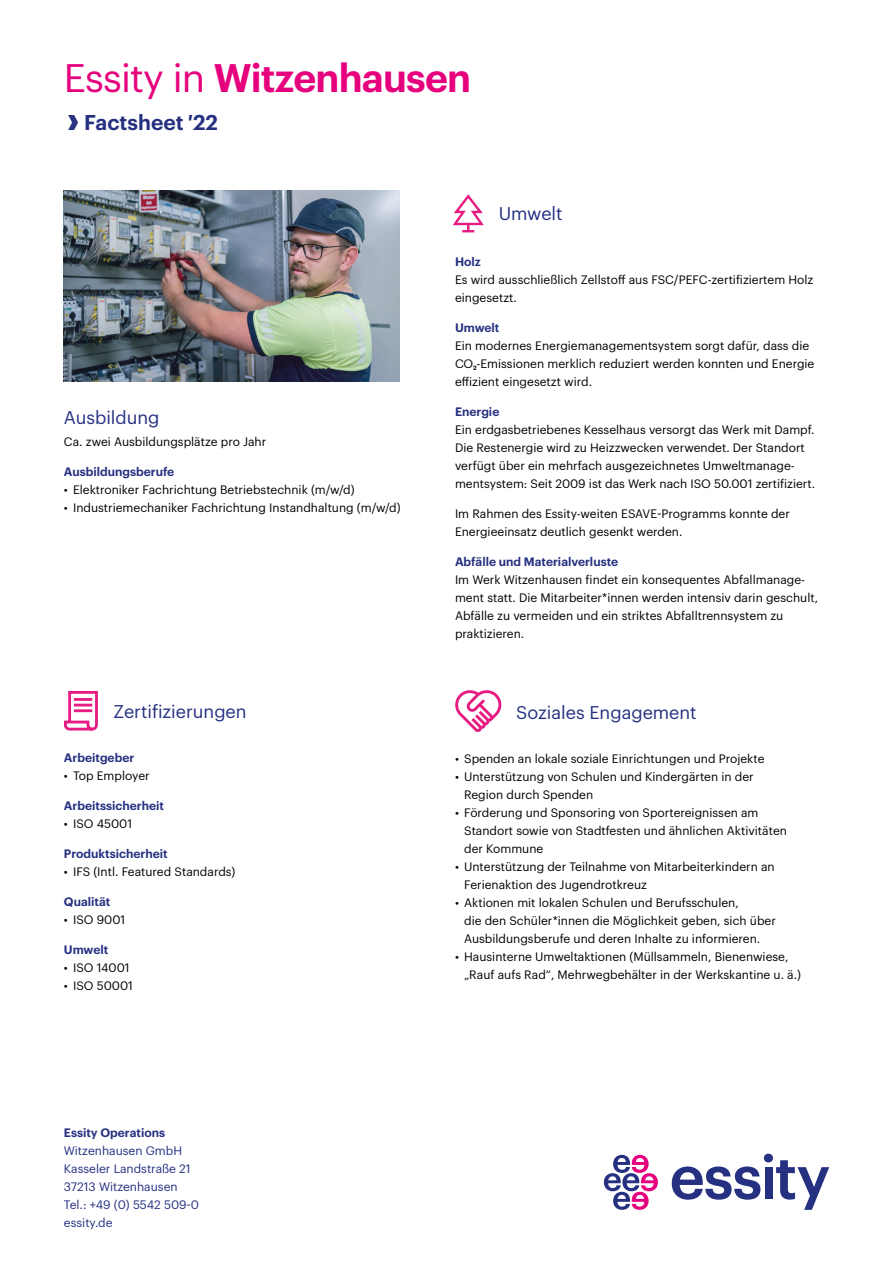
<style>
.page{position:relative;width:893px;height:1263px;background:#fff}
.page>*{position:absolute;margin:0;border:0;box-sizing:border-box;transform-origin:0 0}
.t1{font:600 39px "Graphik";letter-spacing:-.02em;color:#e6007d}
.t2{font:600 21px "Graphik";color:#253081}
.Titel{font:18px "Graphik";color:#253081}
.fliess{font:12px/18px "Graphik";color:#000}
.Blau{font:600 12px "Graphik";color:#253081}
.fliess-2{font:12px "Graphik";color:#253081}
.fliess-3{font:600 12px/18px "Graphik";color:#253081}
.s1{font-weight:400}
</style>
<div class="page">
<img style="left:68px;top:115px;width:10px;height:15px">
<img style="left:64px;top:190px;width:336px;height:192px">
<div style="left:765px;top:1167px;width:7px;height:32px;background:#253081"></div>
<div style="left:764px;top:1153px;width:9px;height:9px;background:#253081;border-radius:50%"></div>
<svg style="left:776px;top:1160px;width:53px;height:50px"></svg>
<svg style="left:672px;top:1166px;width:88px;height:34px"></svg>
<svg style="left:604px;top:1155px;width:54px;height:55px"></svg>
<svg style="left:455px;top:690px;width:47px;height:42px"></svg>
<svg style="left:64px;top:691px;width:34px;height:40px"></svg>
<svg style="left:454px;top:194px;width:30px;height:38px"></svg>
<p class="t1" style="left:64px;top:48px;width:409px"><span class="s1">Essity in</span> Witzenhausen</p>
<p class="t2" style="left:84px;top:106px;width:135px">Factsheet ′22</p>
<p class="Titel" style="left:499px;top:200px;width:65px">Umwelt</p>
<p class="Titel" style="left:64px;top:404px;width:97px">Ausbildung</p>
<p class="fliess" style="left:64px;top:432px;width:204px">Ca. zwei Ausbildungsplätze pro Jahr</p>
<p class="Blau" style="left:64px;top:463px;width:112px">Ausbildungsberufe</p>
<p class="fliess" style="left:64px;top:480px;width:292px">• Elektroniker Fachrichtung Betriebstechnik (m/w/d)</p>
<p class="fliess" style="left:64px;top:498px;width:338px">• Industriemechaniker Fachrichtung Instandhaltung (m/w/d)</p>
<p class="Titel" style="left:114px;top:698px;width:135px">Zertifizierungen</p>
<p class="Blau" style="left:64px;top:749px;width:72px">Arbeitgeber</p>
<p class="fliess" style="left:64px;top:766px;width:87px">• Top Employer</p>
<p class="Blau" style="left:64px;top:797px;width:102px">Arbeitssicherheit</p>
<p class="fliess" style="left:64px;top:814px;width:70px">• ISO 45001</p>
<p class="Blau" style="left:64px;top:845px;width:105px">Produktsicherheit</p>
<p class="fliess" style="left:64px;top:862px;width:173px">• IFS (Intl. Featured Standards)</p>
<p class="Blau" style="left:64px;top:893px;width:48px">Qualität</p>
<p class="fliess" style="left:64px;top:910px;width:63px">• ISO 9001</p>
<p class="Blau" style="left:64px;top:941px;width:46px">Umwelt</p>
<p class="fliess" style="left:64px;top:958px;width:67px">• ISO 14001</p>
<p class="fliess" style="left:64px;top:976px;width:71px">• ISO 50001</p>
<p class="fliess-3" style="left:64px;top:1123px;width:120px">Essity Operations<br><span class="s1">Witzenhausen GmbH</span></p>
<p class="fliess-2" style="left:64px;top:1160px;width:128px">Kasseler Landstraße 21</p>
<p class="fliess-2" style="left:64px;top:1178px;width:115px">37213 Witzenhausen</p>
<p class="fliess-2" style="left:64px;top:1196px;width:137px">Tel.: +49 (0) 5542 509-0</p>
<p class="fliess-2" style="left:64px;top:1214px;width:50px">essity.de</p>
<p class="Blau" style="left:455px;top:252px;width:27px">Holz</p>
<p class="fliess" style="left:455px;top:270px;width:360px">Es wird ausschließlich Zellstoff aus FSC/PEFC-zertifiziertem Holz eingesetzt.</p>
<p class="fliess-3" style="left:455px;top:318px;width:46px">Umwelt</p>
<p class="fliess" style="left:455px;top:336px;width:361px">Ein modernes Energiemanagementsystem sorgt dafür, dass die<br>CO<sub>2</sub>-Emissionen merklich reduziert werden konnten und Energie effizient eingesetzt wird.</p>
<p class="Blau" style="left:455px;top:402px;width:46px">Energie</p>
<p class="fliess" style="left:455px;top:420px;width:362px">Ein erdgasbetriebenes Kesselhaus versorgt das Werk mit Dampf.<br>Die Restenergie wird zu Heizzwecken verwendet. Der Standort verfügt über ein mehrfach ausgezeichnetes Umweltmanage&shy;mentsystem: Seit 2009 ist das Werk nach ISO 50.001 zertifiziert.</p>
<p class="fliess" style="left:455px;top:504px;width:336px">Im Rahmen des Essity-weiten ESAVE-Programms konnte der<br>Energieeinsatz deutlich gesenkt werden.</p>
<p class="Blau" style="left:455px;top:552px;width:165px">Abfälle und Materialverluste</p>
<p class="fliess" style="left:455px;top:570px;width:365px">Im Werk Witzenhausen findet ein konsequentes Abfallmanage&shy;ment statt. Die Mitarbeiter*innen werden intensiv darin geschult, Abfälle zu vermeiden und ein striktes Abfalltrennsystem zu praktizieren.</p>
<p class="Titel" style="left:516px;top:699px;width:182px">Soziales Engagement</p>
<p class="fliess" style="left:455px;top:748px;width:311px">• Spenden an lokale soziale Einrichtungen und Projekte</p>
<p class="fliess" style="left:464px;top:766px;width:291px;text-indent:-9px">• Unterstützung von Schulen und Kindergärten in der<br>Region durch Spenden</p>
<p class="fliess" style="left:464px;top:802px;width:324px;text-indent:-9px">• Förderung und Sponsoring von Sportereignissen am<br>Standort sowie von Stadtfesten und ähnlichen Aktivitäten der Kommune</p>
<p class="fliess" style="left:464px;top:856px;width:312px;text-indent:-9px">• Unterstützung der Teilnahme von Mitarbeiterkindern an<br>Ferienaktion des Jugendrotkreuz</p>
<p class="fliess" style="left:464px;top:892px;width:313px;text-indent:-9px">• Aktionen mit lokalen Schulen und Berufsschulen,<br>die den Schüler*innen die Möglichkeit geben, sich über<br>Ausbildungsberufe und deren Inhalte zu informieren.</p>
<p class="fliess" style="left:464px;top:946px;width:338px;text-indent:-9px">• Hausinterne Umweltaktionen (Müllsammeln, Bienenwiese, „Rauf aufs Rad“, Mehrwegbehälter in der Werkskantine u. ä.)</p>
</div>
